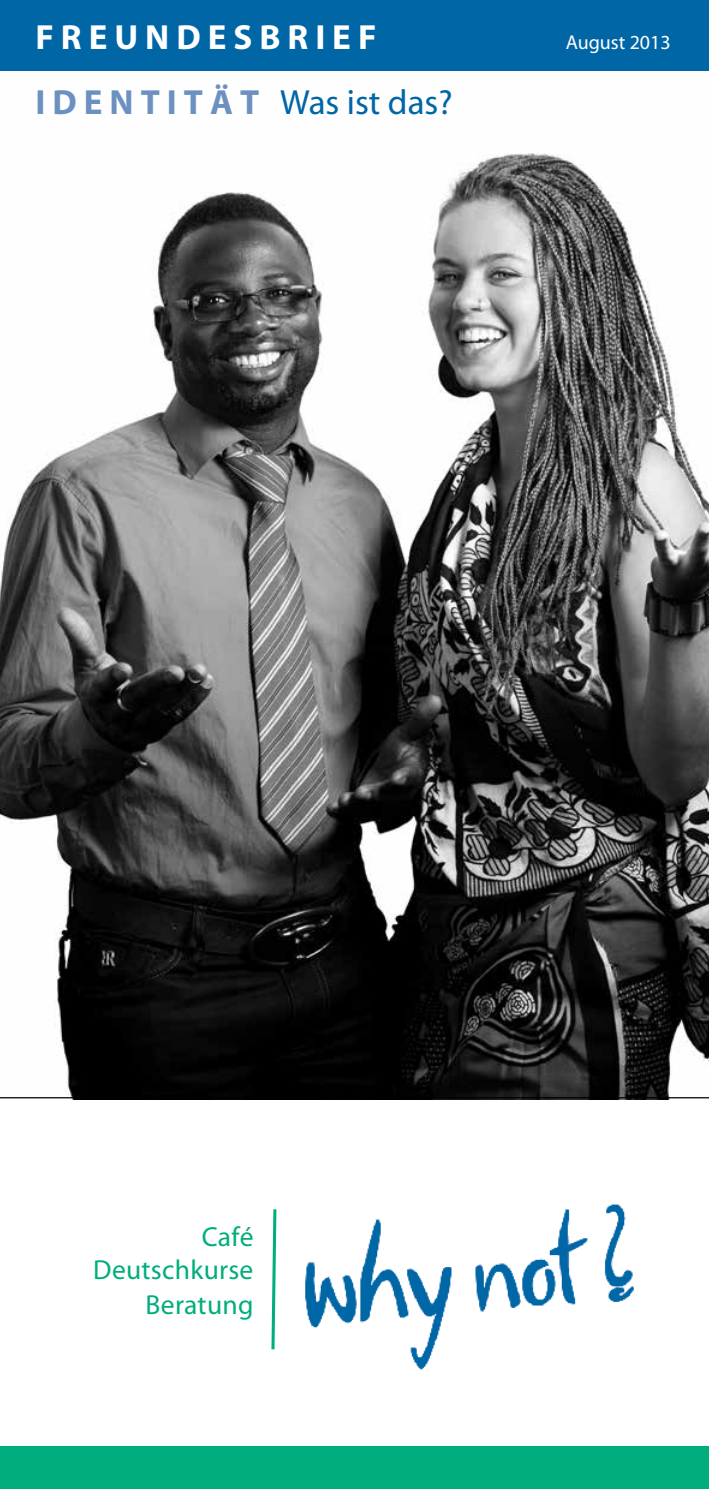
<style>
.page{position:relative;width:709px;height:1489px;background:#fff}
.page>*{position:absolute;margin:0;border:0;box-sizing:border-box;transform-origin:0 0}
.t1{font:35px "Myriad";color:#0066a6}
.t2{font:700 35px "Myriad";letter-spacing:.2em;color:#fff}
.t3{font:27.5px/33.8px "Myriad";letter-spacing:.01em;color:#00ad7d;text-align:right}
.t4{font:20px "Myriad";color:#fff}
.s1{font-weight:700;color:#6c91c1}
</style>
<div class="page">
<img style="left:0;top:153px;width:709px;height:944px">
<svg style="left:271px;top:1209px;width:6px;height:141px"></svg>
<img style="left:305px;top:1204px;width:329px;height:166px">
<div style="left:0;top:0;width:709px;height:71px;background:#0066a6"></div>
<div style="left:0;top:1446px;width:709px;height:42px;background:#00ad7d"></div>
<hr style="left:0;top:1097px;width:709px;height:1px;background:#000">
<p class="t2" style="left:35px;top:19px;width:336px">FREUNDESBRIEF</p>
<p class="t4" style="left:565px;top:32px;width:107px">August 2013</p>
<p class="t1" style="left:35px;top:85px;width:419px"><span class="s1">I DENTITÄT</span> Was ist das?</p>
<p class="t3" style="left:93px;top:1221px;width:162px">Café<br>Deutschkurse<br>Beratung</p>
</div>
